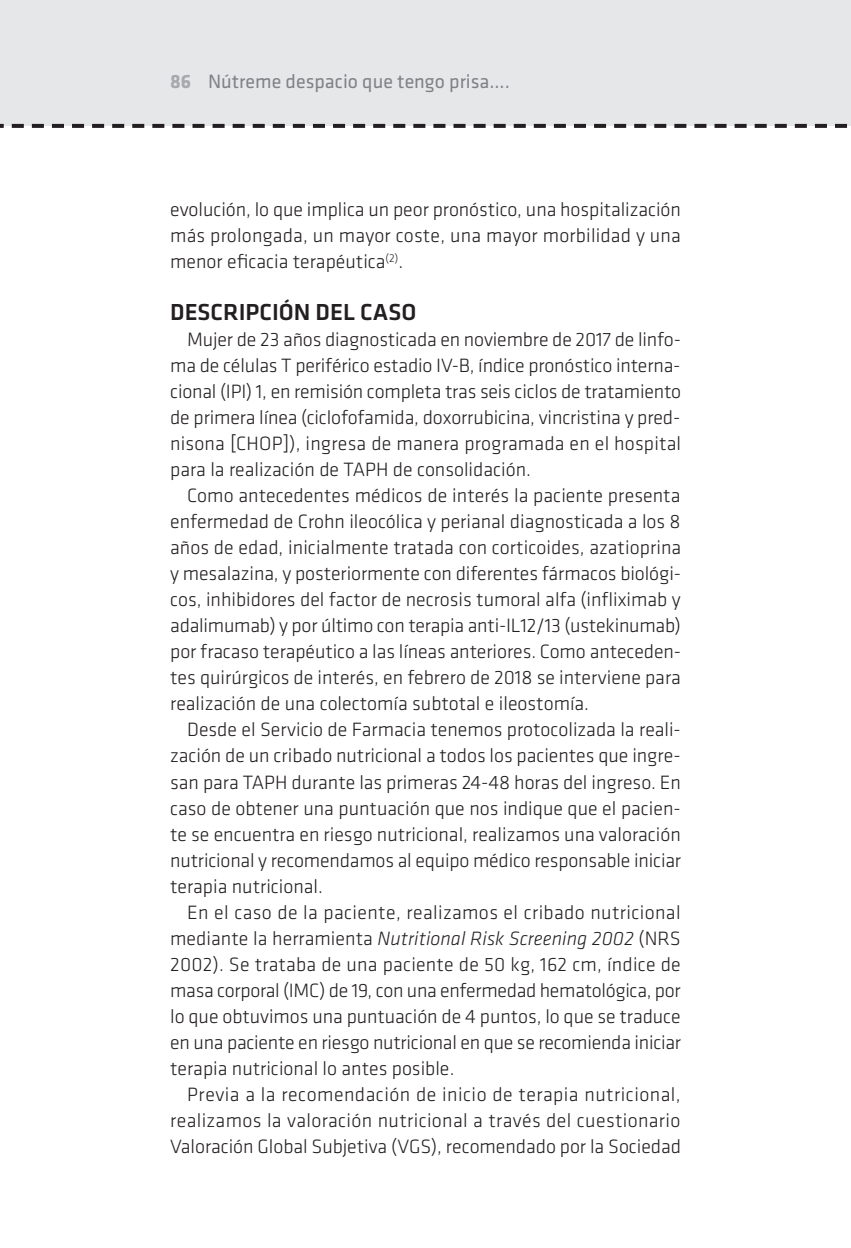
<style>
.page{position:relative;width:851px;height:1248px;background:#fff}
.page>*{position:absolute;margin:0;border:0;box-sizing:border-box;transform-origin:0 0}
.t1{font:500 24px "Klavika";color:#231f20}
.t2{font:300 20px/26px "Klavika";color:#231f20;text-align:justify}
.t3{font:20px "Klavika";color:#808285}
.s1{font-weight:700;color:#a8a9ad}
.s2{font-style:italic}
</style>
<div class="page">
<div style="left:0;top:0;width:850px;height:126px;background:#e6e7e9"></div>
<svg style="left:0;top:124px;width:847px;height:4px"></svg>
<p class="t3" style="left:170px;top:70px;width:325px"><span class="s1">86</span> Nútreme despacio que tengo prisa....</p>
<p class="t2" style="left:170px;top:197px;width:512px">evolución, lo que implica un peor pronóstico, una hospitalización más prolongada, un mayor coste, una mayor morbilidad y una menor eficacia terapéutica<sup>(2)</sup>.</p>
<p class="t1" style="left:170px;top:299px;width:248px">DESCRIPCIÓN DEL CASO</p>
<p class="t2" style="left:170px;top:327px;width:512px;text-indent:17px">Mujer de 23 años diagnosticada en noviembre de 2017 de linfo&shy;ma de células T periférico estadio IV-B, índice pronóstico interna&shy;cional (IPI) 1, en remisión completa tras seis ciclos de tratamiento de primera línea (ciclofofamida, doxorrubicina, vincristina y pred&shy;nisona [CHOP]), ingresa de manera programada en el hospital para la realización de TAPH de consolidación.</p>
<p class="t2" style="left:170px;top:483px;width:512px;text-indent:17px">Como antecedentes médicos de interés la paciente presenta enfermedad de Crohn ileocólica y perianal diagnosticada a los 8 años de edad, inicialmente tratada con corticoides, azatioprina y mesalazina, y posteriormente con diferentes fármacos biológi&shy;cos, inhibidores del factor de necrosis tumoral alfa (infliximab y adalimumab) y por último con terapia anti-IL12/13 (ustekinumab) por fracaso terapéutico a las líneas anteriores. Como anteceden&shy;tes quirúrgicos de interés, en febrero de 2018 se interviene para realización de una colectomía subtotal e ileostomía.</p>
<p class="t2" style="left:170px;top:717px;width:512px;text-indent:17px">Desde el Servicio de Farmacia tenemos protocolizada la reali&shy;zación de un cribado nutricional a todos los pacientes que ingre&shy;san para TAPH durante las primeras 24-48 horas del ingreso. En caso de obtener una puntuación que nos indique que el pacien&shy;te se encuentra en riesgo nutricional, realizamos una valoración nutricional y recomendamos al equipo médico responsable iniciar terapia nutricional.</p>
<p class="t2" style="left:170px;top:899px;width:512px;text-indent:17px">En el caso de la paciente, realizamos el cribado nutricional mediante la herramienta <span class="s2">Nutritional Risk Screening 2002</span> (NRS 2002). Se trataba de una paciente de 50 kg, 162 cm, índice de masa corporal (IMC) de 19, con una enfermedad hematológica, por lo que obtuvimos una puntuación de 4 puntos, lo que se traduce en una paciente en riesgo nutricional en que se recomienda iniciar terapia nutricional lo antes posible.</p>
<p class="t2" style="left:170px;top:1081px;width:512px;text-indent:17px">Previa a la recomendación de inicio de terapia nutricional, realizamos la valoración nutricional a través del cuestionario Valoración Global Subjetiva (VGS), recomendado por la Sociedad</p>
</div>
